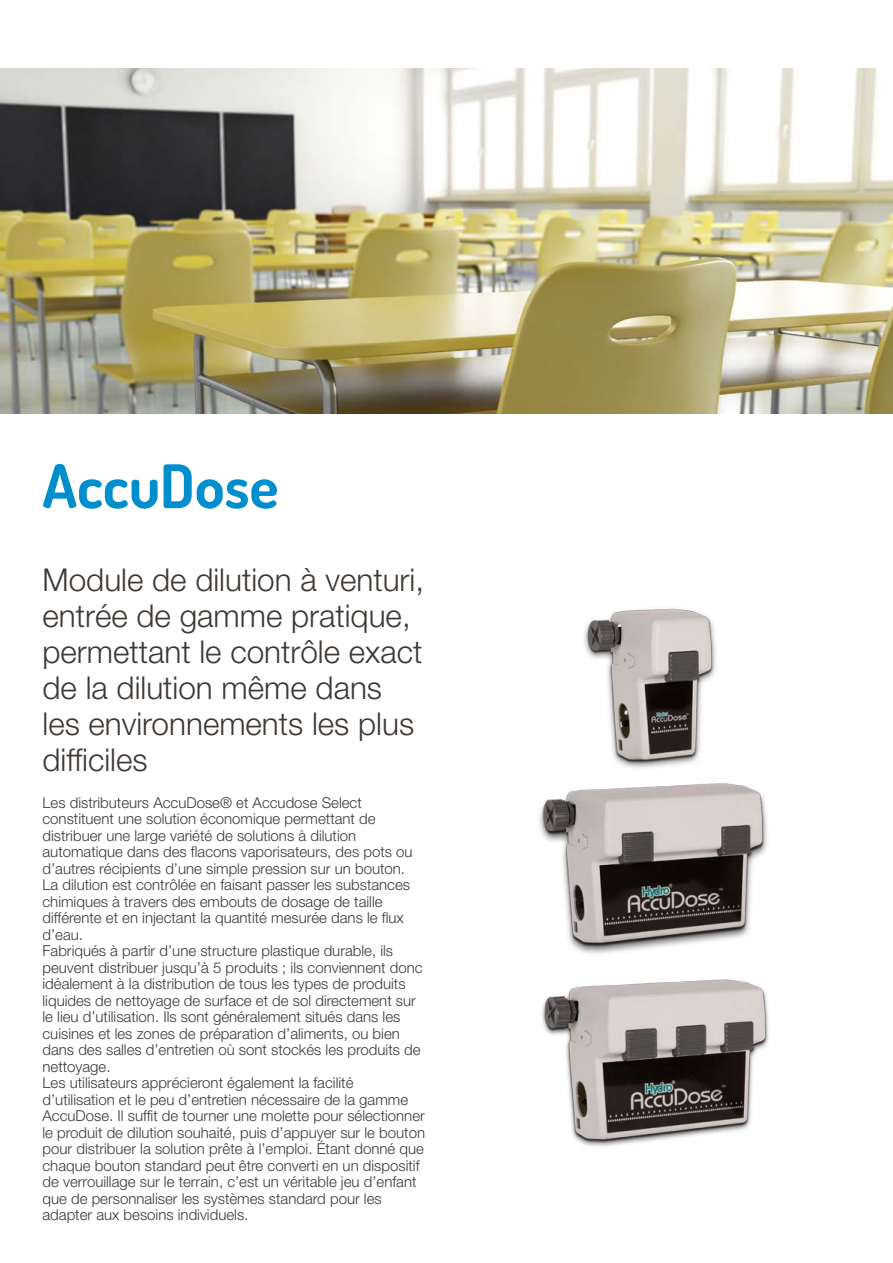
<style>
.page{position:relative;width:893px;height:1263px;background:#fff}
.page>*{position:absolute;margin:0;border:0;box-sizing:border-box;transform-origin:0 0}
.t1{font:700 60px "Dosis";color:#008ecd}
.t2{font:300 31.5px/36px "Helvetica Neue";color:#3e3935}
.t3{font:300 15px/16.5px "Helvetica Neue";color:#3e3935}
</style>
<div class="page">
<img style="left:584px;top:608px;width:132px;height:160px">
<img style="left:539px;top:783px;width:229px;height:171px">
<img style="left:542px;top:979px;width:227px;height:168px">
<img style="left:0;top:68px;width:893px;height:346px">
<h1 class="t1" style="left:43px;top:447px;width:237px">AccuDose</h1>
<h2 class="t2" style="left:43px;top:561px;width:383px">Module de dilution à venturi, entrée de gamme pratique, permettant le contrôle exact de la dilution même dans les environnements les plus difficiles</h2>
<p class="t3" style="left:43px;top:794px;width:384px">Les distributeurs AccuDose® et Accudose Select constituent une solution économique permettant de distribuer une large variété de solutions à dilution automatique dans des flacons vaporisateurs, des pots ou d’autres récipients d’une simple pression sur un bouton.<br>La dilution est contrôlée en faisant passer les substances chimiques à travers des embouts de dosage de taille différente et en injectant la quantité mesurée dans le flux d’eau.<br>Fabriqués à partir d’une structure plastique durable, ils peuvent distribuer jusqu’à 5 produits ; ils conviennent donc idéalement à la distribution de tous les types de produits liquides de nettoyage de surface et de sol directement sur le lieu d’utilisation. Ils sont généralement situés dans les cuisines et les zones de préparation d’aliments, ou bien dans des salles d’entretien où sont stockés les produits de nettoyage.<br>Les utilisateurs apprécieront également la facilité d’utilisation et le peu d’entretien nécessaire de la gamme AccuDose. Il suffit de tourner une molette pour sélectionner le produit de dilution souhaité, puis d’appuyer sur le bouton pour distribuer la solution prête à l’emploi. Étant donné que chaque bouton standard peut être converti en un dispositif de verrouillage sur le terrain, c’est un véritable jeu d’enfant que de personnaliser les systèmes standard pour les adapter aux besoins individuels.</p>
</div>
